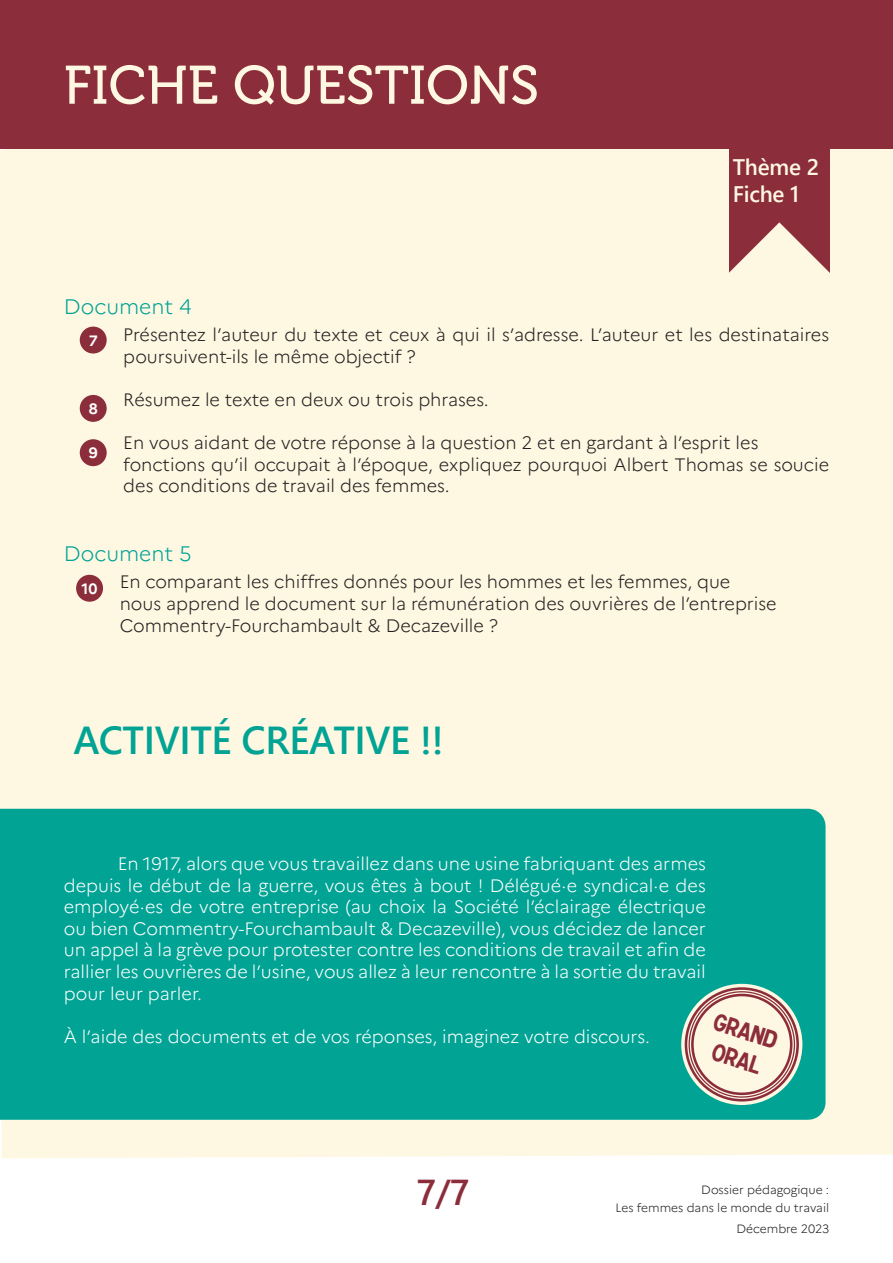
<style>
.page{position:relative;width:893px;height:1263px;background:#fff}
.page>*{position:absolute;margin:0;border:0;box-sizing:border-box;transform-origin:0 0}
.t1{font:54px "Museo 500";color:#fef7e2}
.t2{font:700 45px "Yu Gothic UI";letter-spacing:-.01em;color:#fff}
.t3{font:700 39px "Yu Gothic UI";letter-spacing:-.01em;color:#00a394}
.t4{font:700 36px "Yu Gothic UI";color:#8c2d3b}
.t5{font:24px "Caracteres L1";color:#8c2d3b}
.t6{font:700 22.5px/27px "Yu Gothic UI";letter-spacing:-.01em;color:#fef7e2}
.t7{font:300 21px "Marianne";color:#00a394}
.t8{font:300 18px/21.6px "Marianne";color:#231f20}
.t9{font:300 18px/21.6px "Marianne";color:#fff;text-align:justify}
.t10{font:700 15px "Marianne";color:#fff}
.t11{font:300 12px/18px "Marianne";color:#231f20;text-align:right}
</style>
<div class="page">
<div style="left:0;top:149px;width:893px;height:1009px;background:#fef7e2"></div>
<div style="left:0;top:0;width:893px;height:149px;background:#8c2d3b"></div>
<div style="left:729px;top:145px;width:100px;height:129px;background:#8c2d3b"></div>
<svg style="left:721px;top:222px;width:116px;height:115px"></svg>
<div style="left:0;top:809px;width:825px;height:311px;background:#00a394"></div>
<svg style="left:681px;top:984px;width:121px;height:121px;background:#eddaca"></svg>
<div style="left:685px;top:987px;width:114px;height:114px;border:3px solid #8c2d3b;border-radius:50%"></div>
<div style="left:691px;top:994px;width:101px;height:101px;border:3px solid #8c2d3b;border-radius:50%"></div>
<div style="left:80px;top:327px;width:27px;height:26px;background:#8c2d3b;border-radius:50%"></div>
<div style="left:80px;top:395px;width:27px;height:27px;background:#8c2d3b;border-radius:50%"></div>
<div style="left:80px;top:439px;width:27px;height:27px;background:#8c2d3b;border-radius:50%"></div>
<div style="left:76px;top:575px;width:27px;height:27px;background:#8c2d3b;border-radius:50%"></div>
<p class="t10" style="left:-3px;top:133px;width:11px">6</p>
<h1 class="t1" style="left:64px;top:56px;width:477px">FICHE QUESTIONS</h1>
<h2 class="t2" style="left:64px;top:75px;width:310px">Fiche questions</h2>
<p class="t7" style="left:64px;top:290px;width:129px">Document 4</p>
<p class="t6" style="left:733px;top:153px;width:88px">Thème 2<br>Fiche 1</p>
<p class="t10" style="left:89px;top:329px;width:10px">7</p>
<p class="t10" style="left:89px;top:397px;width:10px">8</p>
<p class="t10" style="left:89px;top:441px;width:10px">9</p>
<p class="t8" style="left:123px;top:323px;width:707px">Présentez l’auteur du texte et ceux à qui il s’adresse. L’auteur et les destinataires poursuivent-ils le même objectif ?</p>
<p class="t8" style="left:123px;top:387px;width:367px">Résumez le texte en deux ou trois phrases.</p>
<p class="t8" style="left:123px;top:431px;width:637px">En vous aidant de votre réponse à la question 2 et en gardant à l’esprit les</p>
<p class="t8" style="left:123px;top:452px;width:707px">fonctions qu’il occupait à l’époque, expliquez pourquoi Albert Thomas se soucie des conditions de travail des femmes.</p>
<p class="t7" style="left:64px;top:537px;width:129px">Document 5</p>
<p class="t10" style="left:82px;top:577px;width:17px">10</p>
<p class="t8" style="left:120px;top:570px;width:612px">En comparant les chiffres donnés pour les hommes et les femmes, que</p>
<p class="t8" style="left:120px;top:591px;width:659px">nous apprend le document sur la rémunération des ouvrières de l’entreprise</p>
<p class="t8" style="left:120px;top:613px;width:380px">Commentry-Fourchambault &amp; Decazeville ?</p>
<p class="t3" style="left:74px;top:717px;width:372px">ACTIVITÉ CRÉATIVE !!</p>
<p class="t9" style="left:64px;top:851px;width:644px;text-indent:54px">En 1917, alors que vous travaillez dans une usine fabriquant des armes depuis le début de la guerre, vous êtes à bout ! Délégué·e syndical·e des employé·es de votre entreprise (au choix la Société l’éclairage électrique ou bien Commentry-Fourchambault &amp; Decazeville), vous décidez de lancer un appel à la grève pour protester contre les conditions de travail et afin de rallier les ouvrières de l’usine, vous allez à leur rencontre à la sortie du travail pour leur parler.</p>
<p class="t9" style="left:64px;top:1024px;width:588px">À l’aide des documents et de vos réponses, imaginez votre discours.</p>
<p class="t5" style="left:718px;top:1009px;width:67px;rotate:18deg">Grand</p>
<p class="t5" style="left:716px;top:1038px;width:52px;rotate:18deg">Oral</p>
<h3 class="t4" style="left:417px;top:1171px;width:54px">7/7</h3>
<p class="t11" style="left:615px;top:1179px;width:215px">Dossier pédagogique :<br>Les femmes dans le monde du travail</p>
<p class="t11" style="left:736px;top:1219px;width:94px">Décembre 2023</p>
</div>
